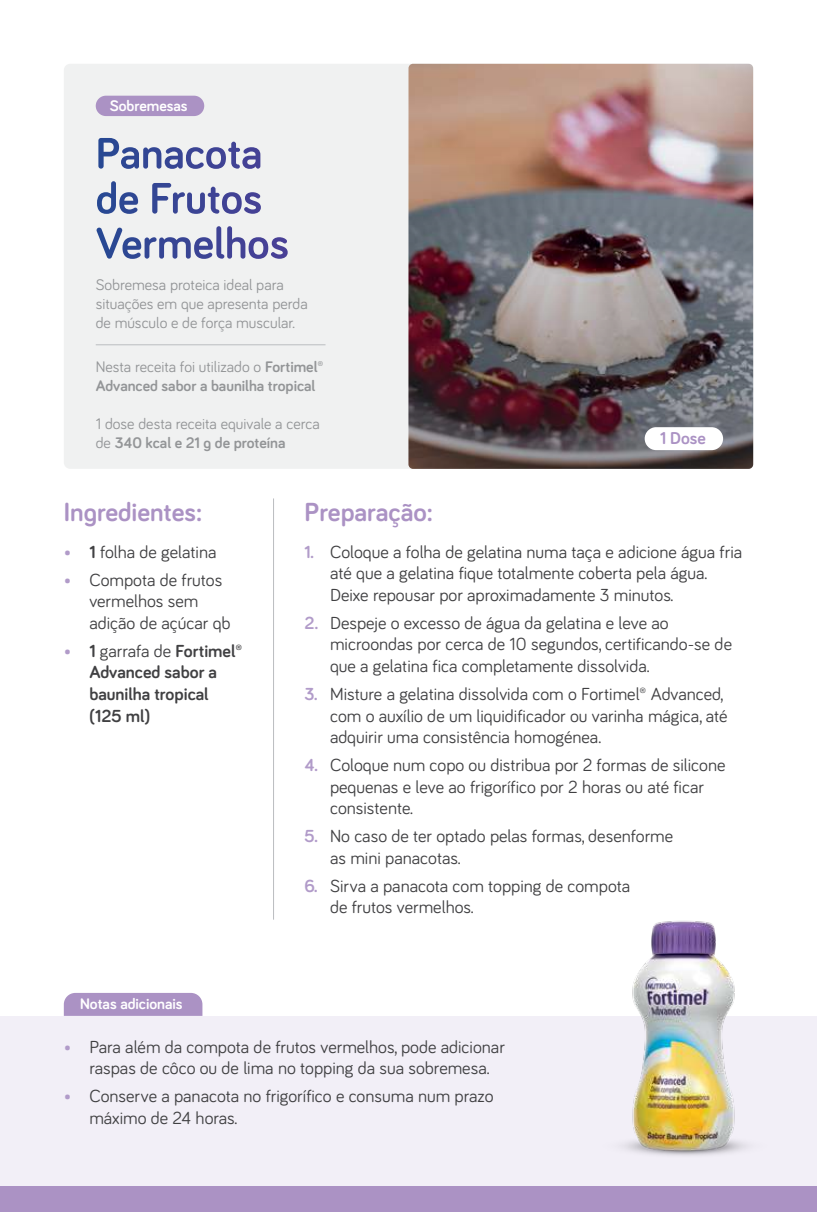
<style>
.page{position:relative;width:817px;height:1212px;background:#fff}
.page>*{position:absolute;margin:0;border:0;box-sizing:border-box;transform-origin:0 0}
.t1{font:700 27px "Bariol";color:#ab92c4}
.t2{font:18px/21.6px "Bariol";color:#404042}
.t3{font:700 18px/21.6px "Bariol";color:#404042}
.t4{font:700 17.78px "Bariol";color:#ab92c4}
.t5{font:15.75px/18.9px "Bariol";color:#939597}
.t6{font:700 15.75px/18.9px "Bariol";color:#939597}
.t7{font:700 15.75px "Bariol";color:#fff}
.s1{font-weight:400}
.s2{font-weight:700}
.s3{font-weight:700;color:#b19bc9}
.s4{color:#b19bc9}
</style>
<div class="page">
<div style="left:0;top:1016px;width:816px;height:170px;background:#f2eff7"></div>
<div style="left:0;top:1186px;width:816px;height:26px;background:#ab92c4"></div>
<hr style="left:0;top:0;width:1px;height:1212px;background:#404042">
<div style="left:64px;top:64px;width:689px;height:405px;background:#f0f1f1;border-radius:6px"></div>
<div style="left:96px;top:96px;width:108px;height:20px;background:#ab92c4;border-radius:10px"></div>
<img style="left:98px;top:138px;width:21px;height:31px">
<img style="left:121px;top:147px;width:18px;height:22px">
<img style="left:143px;top:147px;width:18px;height:22px">
<img style="left:165px;top:147px;width:17px;height:22px">
<img style="left:186px;top:147px;width:18px;height:22px">
<img style="left:206px;top:147px;width:20px;height:22px">
<img style="left:228px;top:142px;width:12px;height:27px">
<img style="left:242px;top:147px;width:18px;height:22px">
<img style="left:97px;top:181px;width:19px;height:33px">
<img style="left:119px;top:192px;width:19px;height:22px">
<img style="left:152px;top:183px;width:19px;height:31px">
<img style="left:173px;top:192px;width:12px;height:22px">
<img style="left:187px;top:192px;width:18px;height:22px">
<img style="left:208px;top:187px;width:11px;height:27px">
<img style="left:222px;top:192px;width:20px;height:22px">
<img style="left:244px;top:192px;width:17px;height:22px">
<img style="left:96px;top:228px;width:26px;height:31px">
<img style="left:122px;top:237px;width:19px;height:22px">
<img style="left:144px;top:237px;width:12px;height:22px">
<img style="left:159px;top:237px;width:32px;height:22px">
<img style="left:194px;top:237px;width:19px;height:22px">
<img style="left:216px;top:226px;width:8px;height:33px">
<img style="left:227px;top:226px;width:18px;height:33px">
<img style="left:248px;top:237px;width:20px;height:22px">
<img style="left:271px;top:237px;width:16px;height:22px">
<hr style="left:96px;top:344px;width:229px;height:1px;background:#bbbdc0">
<img style="left:408px;top:64px;width:345px;height:405px;border-radius:4px">
<hr style="left:273px;top:498px;width:1px;height:422px;background:#bbbdc0">
<img style="left:623px;top:920px;width:124px;height:236px">
<div style="left:644px;top:427px;width:79px;height:23px;background:#fff;border-radius:11px"></div>
<div style="left:64px;top:993px;width:138px;height:23px;background:#ab92c4"></div>
<p class="t7" style="left:110px;top:99px;width:79px">Sobremesas</p>
<p class="t5" style="left:96px;top:275px;width:213px">Sobremesa proteica ideal para situações em que apresenta perda de músculo e de força muscular.</p>
<p class="t6" style="left:96px;top:359px;width:229px"><span class="s1">Nesta receita foi utilizado o</span> Fortimel®️<br>Advanced sabor a baunilha tropical</p>
<p class="t5" style="left:96px;top:414px;width:225px">1 dose desta receita equivale a cerca de <span class="s2">340 kcal e 21 g de proteína</span></p>
<p class="t4" style="left:660px;top:431px;width:47px">1 Dose</p>
<h1 class="t1" style="left:64px;top:501px;width:140px">Ingredientes:</h1>
<h1 class="t1" style="left:304px;top:501px;width:130px">Preparação:</h1>
<p class="t2" style="left:330px;top:541px;width:413px;text-indent:-26px"><span class="s3">1.</span> Coloque a folha de gelatina numa taça e adicione água fria até que a gelatina fique totalmente coberta pela água.<br>Deixe repousar por aproximadamente 3 minutos.</p>
<p class="t2" style="left:330px;top:612px;width:403px;text-indent:-26px"><span class="s3">2.</span> Despeje o excesso de água da gelatina e leve ao microondas por cerca de 10 segundos, certificando-se de que a gelatina fica completamente dissolvida.</p>
<p class="t2" style="left:330px;top:683px;width:399px;text-indent:-26px"><span class="s3">3.</span> Misture a gelatina dissolvida com o Fortimel®️ Advanced, com o auxílio de um liquidificador ou varinha mágica, até adquirir uma consistência homogénea.</p>
<p class="t2" style="left:330px;top:754px;width:397px;text-indent:-26px"><span class="s3">4.</span> Coloque num copo ou distribua por 2 formas de silicone pequenas e leve ao frigorífico por 2 horas ou até ficar consistente.</p>
<p class="t2" style="left:330px;top:826px;width:344px;text-indent:-26px"><span class="s3">5.</span> No caso de ter optado pelas formas, desenforme as mini panacotas.</p>
<p class="t2" style="left:330px;top:875px;width:301px;text-indent:-26px"><span class="s3">6.</span> Sirva a panacota com topping de compota de frutos vermelhos.</p>
<p class="t2" style="left:64px;top:541px;width:154px"><span class="s3">•</span> <span class="s2">1</span> folha de gelatina</p>
<p class="t2" style="left:89px;top:569px;width:143px;text-indent:-26px"><span class="s4">•</span> Compota de frutos vermelhos sem adição de açúcar qb</p>
<p class="t3" style="left:89px;top:641px;width:155px;text-indent:-26px"><span class="s4">•</span> 1 <span class="s1">garrafa de</span> Fortimel®️<br>Advanced sabor a baunilha tropical (125 ml)</p>
<p class="t7" style="left:80px;top:998px;width:104px">Notas adicionais</p>
<p class="t2" style="left:64px;top:1036px;width:442px;text-align:center"><span class="s4">•</span> Para além da compota de frutos vermelhos, pode adicionar raspas de côco ou de lima no topping da sua sobremesa.</p>
<p class="t2" style="left:89px;top:1085px;width:405px;text-indent:-26px"><span class="s4">•</span> Conserve a panacota no frigorífico e consuma num prazo máximo de 24 horas.</p>
</div>
